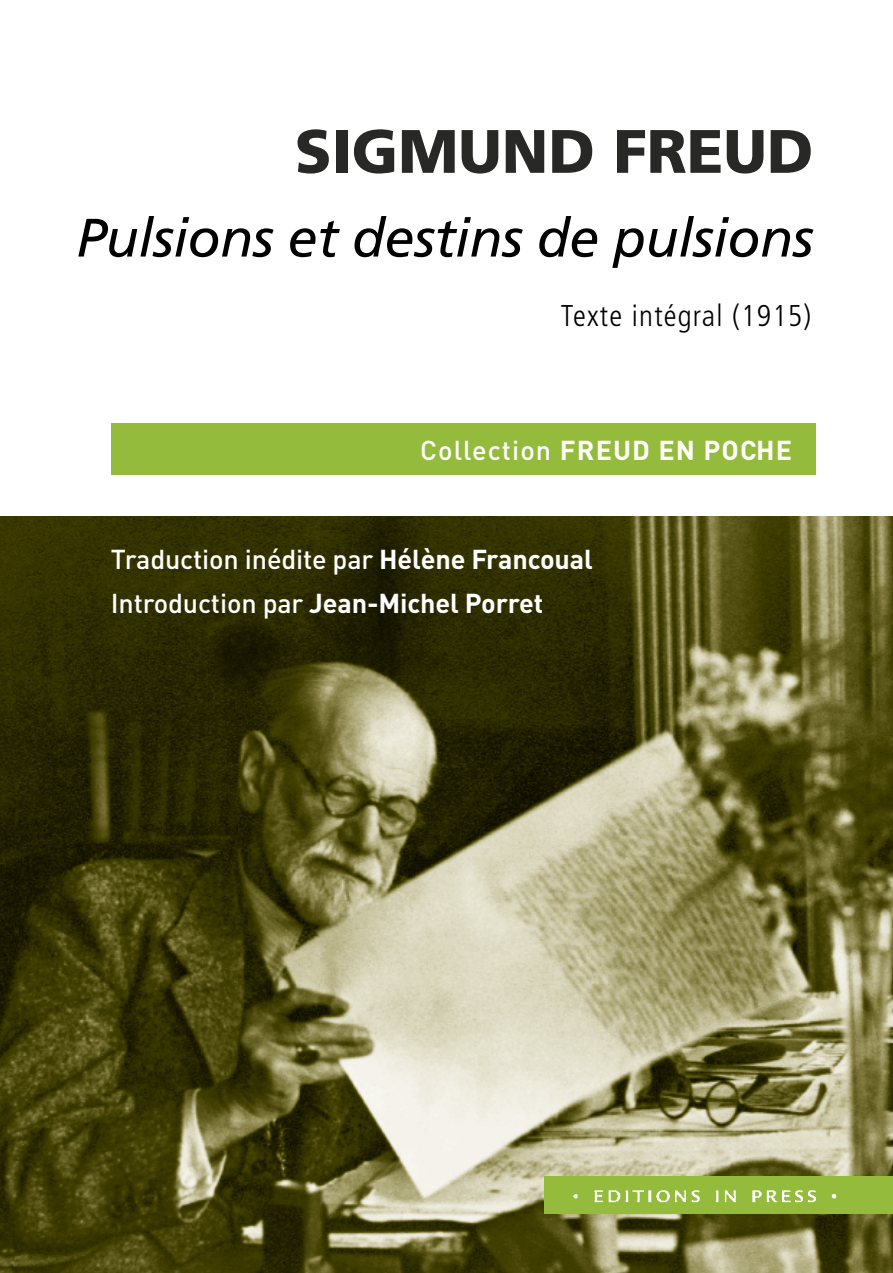
<style>
.page{position:relative;width:893px;height:1273px;background:#fff}
.page>*{position:absolute;margin:0;border:0;box-sizing:border-box;transform-origin:0 0}
.t1{font:900 61.2px "Frutiger LT";color:#282827}
.t2{font:italic 54px "Frutiger LT";letter-spacing:-.01em;color:#000}
.t3{font:300 condensed 30px "Frutiger LT";letter-spacing:.04em;color:#000}
.t4{font:500 27px/44.1px "DIN";letter-spacing:-.005em;color:#fff}
.t5{font:700 27px "DIN";letter-spacing:.04em;color:#fff}
.s1{font-weight:500}
.s2{font-weight:700}
</style>
<div class="page">
<img style="left:0;top:516px;width:893px;height:756px">
<div style="left:111px;top:423px;width:704px;height:52px;background:#95bb3d"></div>
<div style="left:545px;top:1176px;width:348px;height:37px;background:#95bb3d"></div>
<img style="left:573px;top:1190px;width:264px;height:13px">
<h1 class="t1" style="left:295px;top:114px;width:520px">SIGMUND FREUD</h1>
<h2 class="t2" style="left:76px;top:206px;width:738px">Pulsions et destins de pulsions</h2>
<p class="t3" style="left:561px;top:299px;width:252px">Texte intégral (1915)</p>
<p class="t5" style="left:420px;top:433px;width:373px"><span class="s1">Collection</span> FREUD EN POCHE</p>
<p class="t4" style="left:111px;top:536px;width:483px">Traduction inédite par <span class="s2">Hélène Francoual<br></span>Introduction par <span class="s2">Jean-Michel Porret</span></p>
</div>
